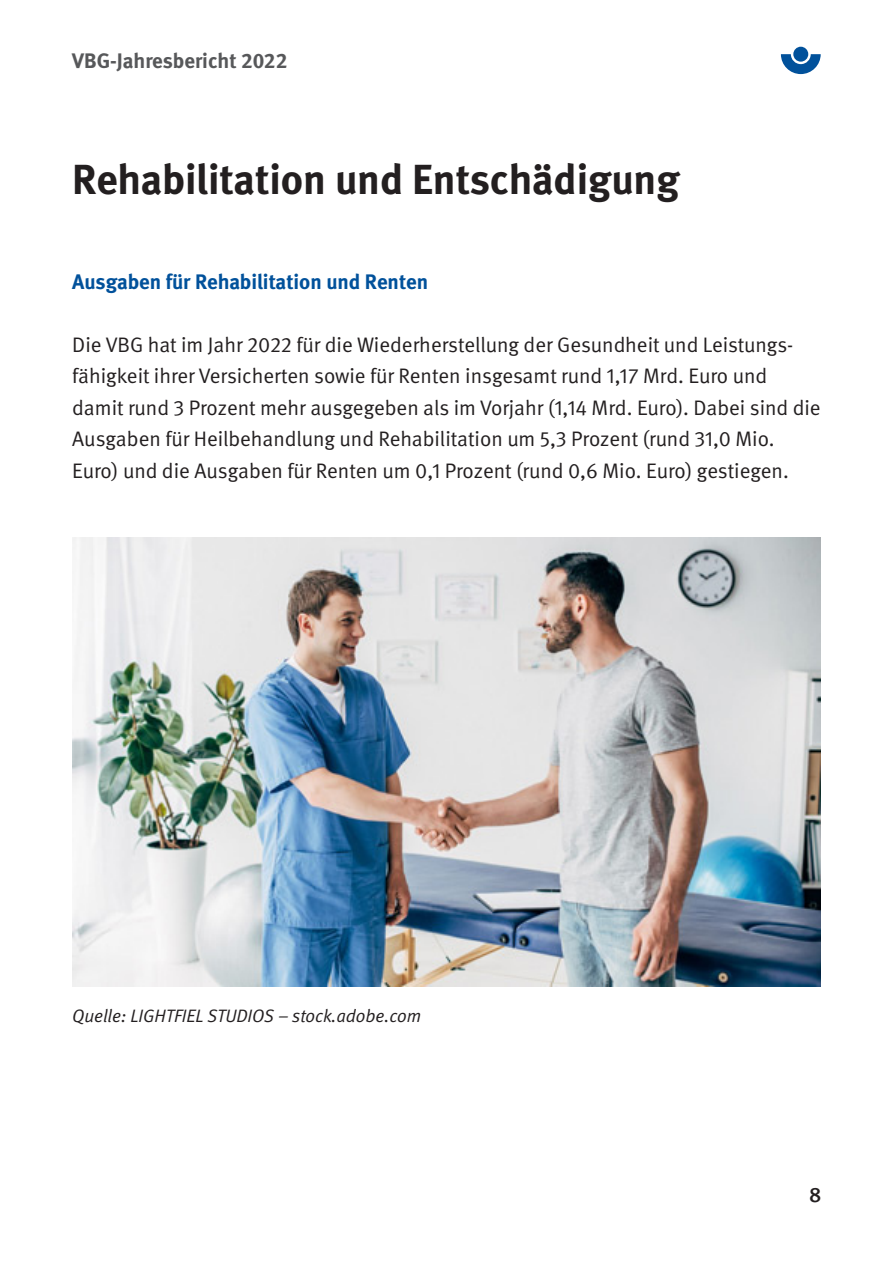
<style>
.page{position:relative;width:893px;height:1263px;background:#fff}
.page>*{position:absolute;margin:0;border:0;box-sizing:border-box;transform-origin:0 0}
.B_-_Überschrift__sch{font:700 42px "DGUV Meta";color:#231f20}
.Fließtext__14pt{font:21px/31.5px "DGUV Meta";color:#231f20}
.Zwischenüberschrift{font:700 21px "DGUV Meta";color:#01519b}
.t1{font:700 21px "DGUV Meta";color:#57585a}
.t2{font:500 21px "DGUV Meta";color:#231f20}
.Bildunterschrift__12{font:italic 18px "DGUV Meta";color:#231f20}
</style>
<div class="page">
<svg style="left:781px;top:54px;width:40px;height:20px"></svg>
<div style="left:793px;top:47px;width:15px;height:15px;background:#01519b;border-radius:50%"></div>
<img style="left:72px;top:538px;width:749px;height:448px">
<p class="t1" style="left:72px;top:48px;width:217px">VBG-Jahresbericht 2022</p>
<h1 class="B_-_Überschrift__sch" style="left:72px;top:154px;width:609px">Rehabilitation und Entschädigung</h1>
<h2 class="Zwischenüberschrift" style="left:72px;top:269px;width:357px">Ausgaben für Rehabilitation und Renten</h2>
<p class="Fließtext__14pt" style="left:72px;top:329px;width:750px">Die VBG hat im Jahr 2022 für die Wiederherstellung der Gesundheit und Leistungs&shy;fähigkeit ihrer Versicherten sowie für Renten insgesamt rund 1,17 Mrd. Euro und damit rund 3 Prozent mehr ausgegeben als im Vorjahr (1,14 Mrd. Euro). Dabei sind die Ausgaben für Heilbehandlung und Rehabilitation um 5,3 Prozent (rund 31,0 Mio.<br>Euro) und die Ausgaben für Renten um 0,1 Prozent (rund 0,6 Mio. Euro) gestiegen.</p>
<p class="Bildunterschrift__12" style="left:72px;top:1005px;width:350px">Quelle: LIGHTFIEL STUDIOS – stock.adobe.com</p>
<p class="t2" style="left:809px;top:1183px;width:14px">8</p>
</div>
